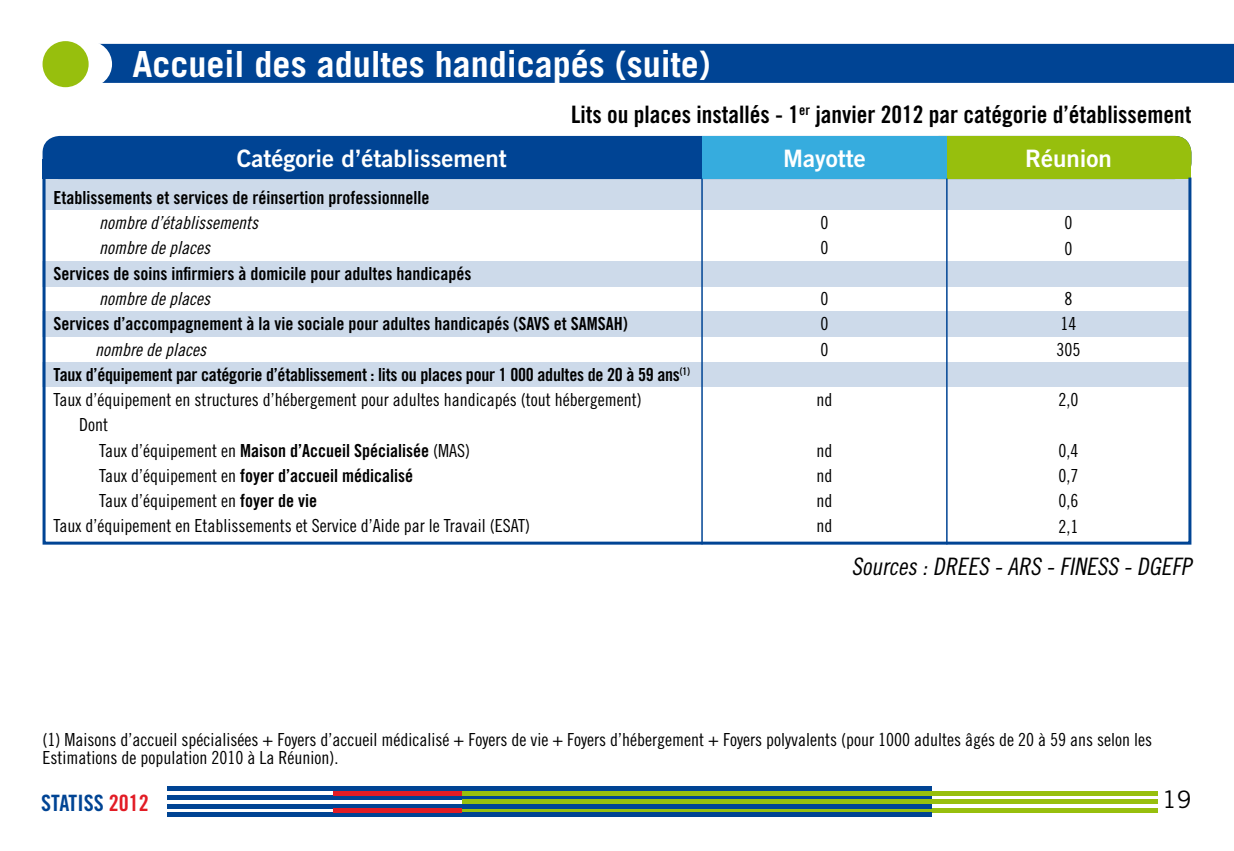
<style>
.page{position:relative;width:1234px;height:851px;background:#fff}
.page>*{position:absolute;margin:0;border:0;box-sizing:border-box;transform-origin:0 0}
.t1{font:700 36px "Trade Gothic";color:#fff}
.t2{font:24px "Trade Gothic Bold Cond Twenty";color:#000}
.t3{font:24px "Trade Gothic Bold Two";color:#fff}
.t4{font:italic 24px "Trade Gothic Cond Eighteen";color:#000}
.t5{font:24px "Trade Gothic";color:#000}
.t6{font:22.5px "Trade Gothic Bold Cond Twenty";color:#004494}
.t7{font:18px/25.2px "Trade Gothic Cond Eighteen";color:#000}
.t8{font:18px/25.2px "Trade Gothic Bold Cond Twenty";color:#000}
.t9{font:18px/25.2px "Trade Gothic Cond Eighteen Obl";color:#000}
.s1{font-family:"Trade Gothic Cond Eighteen"}
.s2{font-family:"Trade Gothic Bold Cond Twenty"}
.s3{color:#e21c25}
</style>
<div class="page">
<div style="left:88px;top:44px;width:1145px;height:39px;background:#004494"></div>
<div style="left:66px;top:41px;width:46px;height:46px;background:#fff;border-radius:50%"></div>
<div style="left:43px;top:41px;width:46px;height:46px;background:#97bf0d;border-radius:50%"></div>
<svg style="left:167px;top:795px;width:765px;height:4px;background:#20557a"></svg>
<div style="left:461px;top:790px;width:696px;height:5px;background:#97bf0d"></div>
<hr style="left:461px;top:799px;width:696px;height:4px;background:#97bf0d">
<svg style="left:461px;top:808px;width:696px;height:4px;background:#7daa23"></svg>
<hr style="left:43px;top:812px;width:889px;height:4px;background:#004494">
<hr style="left:43px;top:786px;width:889px;height:4px;background:#004494">
<div style="left:43px;top:803px;width:889px;height:5px;background:#004494"></div>
<div style="left:333px;top:790px;width:128px;height:5px;background:#e21c25"></div>
<hr style="left:333px;top:808px;width:128px;height:4px;background:#e21c25">
<div style="left:30px;top:782px;width:137px;height:45px;background:#fff"></div>
<div style="left:43px;top:136px;width:1148px;height:43px;background:#004494;border-radius:17px"></div>
<div style="left:43px;top:159px;width:657px;height:20px;background:#004494"></div>
<div style="left:922px;top:136px;width:269px;height:43px;background:#97bf0d;border-radius:17px"></div>
<div style="left:702px;top:136px;width:244px;height:43px;background:#36acde"></div>
<div style="left:975px;top:159px;width:216px;height:20px;background:#97bf0d"></div>
<svg style="left:42px;top:168px;width:1150px;height:377px"></svg>
<h1 class="t1" style="left:132px;top:42px;width:580px">Accueil des adultes handicapés (suite)</h1>
<h2 class="t2" style="left:571px;top:100px;width:621px">Lits ou places installés - 1<sup>er</sup> janvier 2012 par catégorie d’établissement</h2>
<h2 class="t3" style="left:237px;top:143px;width:271px">Catégorie d’établissement</h2>
<h2 class="t3" style="left:783px;top:143px;width:84px">Mayotte</h2>
<h2 class="t3" style="left:1024px;top:143px;width:88px">Réunion</h2>
<p class="t8" style="left:54px;top:185px;width:377px">Etablissements et services de réinsertion professionnelle</p>
<p class="t9" style="left:99px;top:210px;width:160px">nombre d’établissements nombre de places</p>
<p class="t8" style="left:54px;top:260px;width:419px">Services de soins infirmiers à domicile pour adultes handicapés</p>
<p class="t9" style="left:99px;top:286px;width:112px">nombre de places</p>
<p class="t8" style="left:54px;top:311px;width:575px">Services d’accompagnement à la vie sociale pour adultes handicapés (SAVS et SAMSAH)</p>
<p class="t9" style="left:95px;top:336px;width:112px">nombre de places</p>
<p class="t8" style="left:54px;top:361px;width:637px">Taux d’équipement par catégorie d’établissement : lits ou places pour 1 000 adultes de 20 à 59 ans<sup>(1)</sup></p>
<p class="t7" style="left:79px;top:387px;width:564px;text-indent:-26px">Taux d’équipement en structures d’hébergement pour adultes handicapés (tout hébergement)<br>Dont</p>
<p class="t8" style="left:99px;top:437px;width:372px"><span class="s1">Taux d’équipement en</span> Maison d’Accueil Spécialisée <span class="s1">(MAS)<br>Taux d’équipement en</span> foyer d’accueil médicalisé</p>
<p class="t7" style="left:54px;top:488px;width:478px;text-indent:45px">Taux d’équipement en <span class="s2">foyer de vie<br></span>Taux d’équipement en Etablissements et Service d’Aide par le Travail (ESAT)</p>
<p class="t7" style="left:820px;top:210px;width:9px">0<br>0</p>
<p class="t7" style="left:820px;top:286px;width:9px;text-align:justify">0<br>0<br>0</p>
<p class="t7" style="left:816px;top:387px;width:17px">nd</p>
<p class="t7" style="left:816px;top:437px;width:17px;text-align:justify">nd nd nd nd</p>
<p class="t7" style="left:1064px;top:210px;width:9px">0<br>0</p>
<p class="t7" style="left:1056px;top:286px;width:25px;text-align:center">8<br>14<br>305</p>
<p class="t7" style="left:1058px;top:387px;width:21px">2,0</p>
<p class="t7" style="left:1058px;top:437px;width:21px;text-align:justify">0,4<br>0,7<br>0,6<br>2,1</p>
<h2 class="t4" style="left:851px;top:551px;width:346px">Sources :DREES -ARS -FINESS -DGEFP</h2>
<p class="t7" style="left:43px;top:730px;width:1110px;line-height:18px">(1) Maisons d’accueil spécialisées + Foyers d’accueil médicalisé + Foyers de vie + Foyers d’hébergement + Foyers polyvalents (pour 1000 adultes âgés de 20 à 59 ans selon les<br>Estimations de population 2010 à La Réunion).</p>
<p class="t6" style="left:41px;top:789px;width:109px">STATISS <span class="s3">2012</span></p>
<h2 class="t5" style="left:1161px;top:785px;width:31px">19</h2>
</div>
